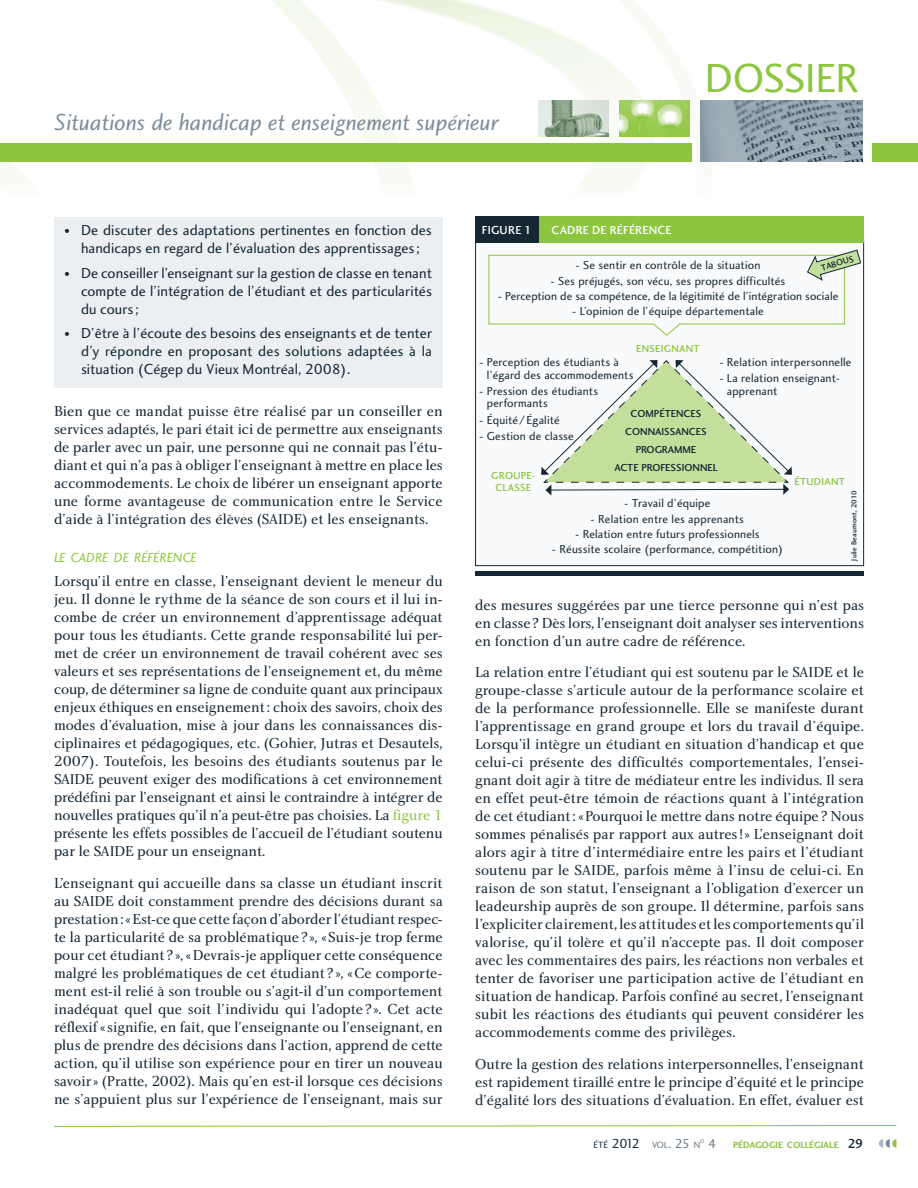
<style>
.page{position:relative;width:918px;height:1188px;background:#fff}
.page>*{position:absolute;margin:0;border:0;box-sizing:border-box;transform-origin:0 0}
.t1{font:42px "Charlotte Sans Book Plain";letter-spacing:-.015em;color:#8cc63f}
.t2{font:24px "Charlotte Sans Book Italic Plain";color:#7c8d9a}
.t3{font:15px/18px "Charlotte Book Plain";color:#142733;text-align:justify}
.t4{font:15px/18px "Charlotte Sans Book Plain";letter-spacing:.005em;color:#142733;text-align:justify}
.t5{font:13.65px "Charlotte Sans Book Italic Plain";letter-spacing:-.005em;color:#8cc63f}
.t6{font:13.5px "Charlotte Sans Book Plain";letter-spacing:-.1em;color:#142733}
.t7{font:12px/13.5px "Charlotte Sans Book Plain";letter-spacing:.01em;color:#142733}
.t8{font:12px "Charlotte Sans Medium Plain";letter-spacing:.02em;color:#fff}
.t9{font:10.5px/18px "Charlotte Sans Medium Plain";color:#142733;text-align:center}
.t10{font:10.5px/12px "Charlotte Sans Medium Plain";letter-spacing:.025em;color:#8cc63f;text-align:center}
.t11{font:9.45px "Charlotte Sans Bold Plain";color:#8cc63f}
.t12{font:9px "Charlotte Sans Medium Plain";color:#142733}
.t13{font:7.5px "Charlotte Sans Medium Plain";letter-spacing:.025em;color:#142733}
.t14{font:5.55px "Charlotte Sans Book Plain";color:#687a88}
.s1{font-size:12px}
.s2{color:#8cc63f}
.s3{font-size:9.45px}
.s4{font-size:9.45px;color:#687a88}
.s5{color:#687a88}
.s6{font-family:"Charlotte Sans Book Plain";font-size:13.5px;color:#687a88}
.s7{font-family:"Charlotte Sans Medium Plain";font-size:13.5px;color:#142733}
</style>
<div class="page">
<div style="left:472px;top:240px;width:389px;height:326px;background:#f9fafb"></div>
<div style="left:54px;top:217px;width:389px;height:170px;background:#ebeff2"></div>
<img style="left:0;top:0;width:918px;height:188px">
<img style="left:701px;top:101px;width:162px;height:61px">
<img style="left:619px;top:101px;width:70px;height:36px">
<img style="left:538px;top:101px;width:71px;height:36px">
<svg style="left:879px;top:1139px;width:17px;height:9px"></svg>
<svg style="left:54px;top:1125px;width:843px;height:2px;background:#c4e19e"></svg>
<div style="left:872px;top:144px;width:46px;height:18px;background:#8cc63f"></div>
<div style="left:0;top:144px;width:691px;height:18px;background:#8cc63f"></div>
<svg style="left:541px;top:360px;width:251px;height:136px"></svg>
<hr style="left:475px;top:571px;width:389px;height:4px;background:#142733">
<svg style="left:488px;top:249px;width:373px;height:87px"></svg>
<div style="left:475px;top:217px;width:389px;height:26px;background:#142733"></div>
<div style="left:539px;top:216px;width:325px;height:27px;background:#8cc63f"></div>
<h2 class="t2" style="left:54px;top:113px;width:446px">Situations de handicap et enseignement supérieur</h2>
<h1 class="t1" style="left:705px;top:62px;width:156px">DOSSIER</h1>
<p class="t4" style="left:64px;top:222px;width:369px;text-align:center"><span class="s1">•</span> De discuter des adaptations pertinentes en fonction des handicaps en regard de l’évaluation des apprentissages ;</p>
<p class="t4" style="left:81px;top:265px;width:353px;text-indent:-16px"><span class="s1">•</span> De conseiller l’enseignant sur la gestion de classe en tenant compte de l’intégration de l’étudiant et des particularités du cours ;</p>
<p class="t4" style="left:81px;top:326px;width:352px;text-indent:-16px"><span class="s1">•</span> D’être à l’écoute des besoins des enseignants et de tenter d’y répondre en proposant des solutions adaptées à la situation (Cégep du Vieux Montréal, 2008).</p>
<p class="t3" style="left:54px;top:403px;width:390px">Bien que ce mandat puisse être réalisé par un conseiller en services adaptés, le pari était ici de permettre aux enseignants de parler avec un pair, une personne qui ne connait pas l’étu&shy;diant et qui n’a pas à obliger l’enseignant à mettre en place les accommodements. Le choix de libérer un enseignant apporte une forme avantageuse de communication entre le Service d’aide à l’intégration des élèves (SAIDE) et les enseignants.</p>
<p class="t5" style="left:54px;top:552px;width:145px">LE CADRE DE RÉFÉRENCE</p>
<p class="t3" style="left:54px;top:574px;width:390px">Lorsqu’il entre en classe, l’enseignant devient le meneur du jeu. Il donne le rythme de la séance de son cours et il lui in&shy;combe de créer un environnement d’apprentissage adéquat pour tous les étudiants. Cette grande responsabilité lui per&shy;met de créer un environnement de travail cohérent avec ses valeurs et ses représentations de l’enseignement et, du même coup, de déterminer sa ligne de conduite quant aux principaux enjeux éthiques en enseignement : choix des savoirs, choix des modes d’évaluation, mise à jour dans les connaissances dis&shy;ciplinaires et pédagogiques, etc. (Gohier, Jutras et Desautels, 2007). Toutefois, les besoins des étudiants soutenus par le SAIDE peuvent exiger des modifications à cet environnement prédéfini par l’enseignant et ainsi le contraindre à intégrer de nouvelles pratiques qu’il n’a peut-être pas choisies. La <span class="s2">figure 1 </span>présente les effets possibles de l’accueil de l’étudiant soutenu par le SAIDE pour un enseignant.</p>
<p class="t3" style="left:54px;top:875px;width:390px">L’enseignant qui accueille dans sa classe un étudiant inscrit au SAIDE doit constamment prendre des décisions durant sa prestation : « Est-ce que cette façon d’aborder l’étudiant respec&shy;te la particularité de sa problématique ? », « Suis-je trop ferme pour cet étudiant ? », « Devrais-je appliquer cette conséquence malgré les problématiques de cet étudiant ? », « Ce comporte&shy;ment est-il relié à son trouble ou s’agit-il d’un comportement inadéquat quel que soit l’individu qui l’adopte ? ». Cet acte réflexif « signifie, en fait, que l’enseignante ou l’enseignant, en plus de prendre des décisions dans l’action, apprend de cette action, qu’il utilise son expérience pour en tirer un nouveau savoir » (Pratte, 2002). Mais qu’en est-il lorsque ces décisions ne s’appuient plus sur l’expérience de l’enseignant, mais sur</p>
<p class="t8" style="left:482px;top:225px;width:51px">FIGURE 1</p>
<p class="t8" style="left:551px;top:225px;width:122px">CADRE DE RÉFÉRENCE</p>
<p class="t12" style="left:820px;top:265px;width:35px;rotate:-16deg">TABOUS</p>
<p class="t7" style="left:576px;top:260px;width:186px">- Se sentir en contrôle de la situation</p>
<p class="t7" style="left:551px;top:275px;width:236px">- Ses préjugés, son vécu, ses propres difficultés</p>
<p class="t7" style="left:498px;top:290px;width:342px">- Perception de sa compétence, de la légitimité de l’intégration sociale</p>
<p class="t7" style="left:572px;top:305px;width:193px">- L’opinion de l’équipe départementale</p>
<p class="t10" style="left:636px;top:344px;width:65px">ENSEIGNANT</p>
<p class="t7" style="left:487px;top:356px;width:148px;text-indent:-8px">- Perception des étudiants à l’égard des accommodements</p>
<p class="t7" style="left:487px;top:386px;width:113px;line-height:12px;text-indent:-8px">- Pression des étudiants performants</p>
<p class="t7" style="left:479px;top:414px;width:82px">- Équité / Égalité</p>
<p class="t7" style="left:479px;top:430px;width:96px">- Gestion de classe</p>
<p class="t7" style="left:719px;top:356px;width:134px">- Relation interpersonnelle</p>
<p class="t7" style="left:727px;top:372px;width:115px;text-indent:-8px">- La relation enseignant&shy;apprenant</p>
<p class="t9" style="left:614px;top:406px;width:105px">COMPÉTENCES<br>CONNAISSANCES<br>PROGRAMME<br>ACTE PROFESSIONNEL</p>
<p class="t10" style="left:491px;top:470px;width:46px">GROUPE-<br>CLASSE</p>
<p class="t10" style="left:794px;top:476px;width:52px">ÉTUDIANT</p>
<p class="t13" style="left:851px;top:561px;width:72px;rotate:-90deg">Julie Beaumont, 2010</p>
<p class="t7" style="left:624px;top:498px;width:88px">- Travail d’équipe</p>
<p class="t7" style="left:591px;top:513px;width:155px">- Relation entre les apprenants</p>
<p class="t7" style="left:575px;top:528px;width:186px">- Relation entre futurs professionnels</p>
<p class="t7" style="left:552px;top:543px;width:232px">- Réussite scolaire (performance, compétition)</p>
<p class="t3" style="left:475px;top:597px;width:390px">des mesures suggérées par une tierce personne qui n’est pas en classe ? Dès lors, l’enseignant doit analyser ses interventions en fonction d’un autre cadre de référence.</p>
<p class="t3" style="left:475px;top:665px;width:390px">La relation entre l’étudiant qui est soutenu par le SAIDE et le groupe-classe s’articule autour de la performance scolaire et de la performance professionnelle. Elle se manifeste durant l’apprentissage en grand groupe et lors du travail d’équipe.<br>Lorsqu’il intègre un étudiant en situation d’handicap et que celui-ci présente des difficultés comportementales, l’ensei&shy;gnant doit agir à titre de médiateur entre les individus. Il sera en effet peut-être témoin de réactions quant à l’intégration de cet étudiant : « Pourquoi le mettre dans notre équipe ? Nous sommes pénalisés par rapport aux autres ! » L’enseignant doit alors agir à titre d’intermédiaire entre les pairs et l’étudiant soutenu par le SAIDE, parfois même à l’insu de celui-ci. En raison de son statut, l’enseignant a l’obligation d’exercer un leadeurship auprès de son groupe. Il détermine, parfois sans l’expliciter clairement, les attitudes et les comportements qu’il valorise, qu’il tolère et qu’il n’accepte pas. Il doit composer avec les commentaires des pairs, les réactions non verbales et tenter de favoriser une participation active de l’étudiant en situation de handicap. Parfois confiné au secret, l’enseignant subit les réactions des étudiants qui peuvent considérer les accommodements comme des privilèges.</p>
<p class="t3" style="left:475px;top:1056px;width:390px">Outre la gestion des relations interpersonnelles, l’enseignant est rapidement tiraillé entre le principe d’équité et le principe d’égalité lors des situations d’évaluation. En effet, évaluer est</p>
<p class="t6" style="left:594px;top:1138px;width:108px"><span class="s3">ÉTÉ</span> 2012 <span class="s4">VOL</span><span class="s5">. 25</span> <span class="s4">N</span></p>
<p class="t14" style="left:700px;top:1139px;width:6px">O</p>
<p class="t11" style="left:708px;top:1141px;width:157px"><span class="s6">4</span> PÉDAGOGIE COLLÉGIALE <span class="s7">29</span></p>
</div>
